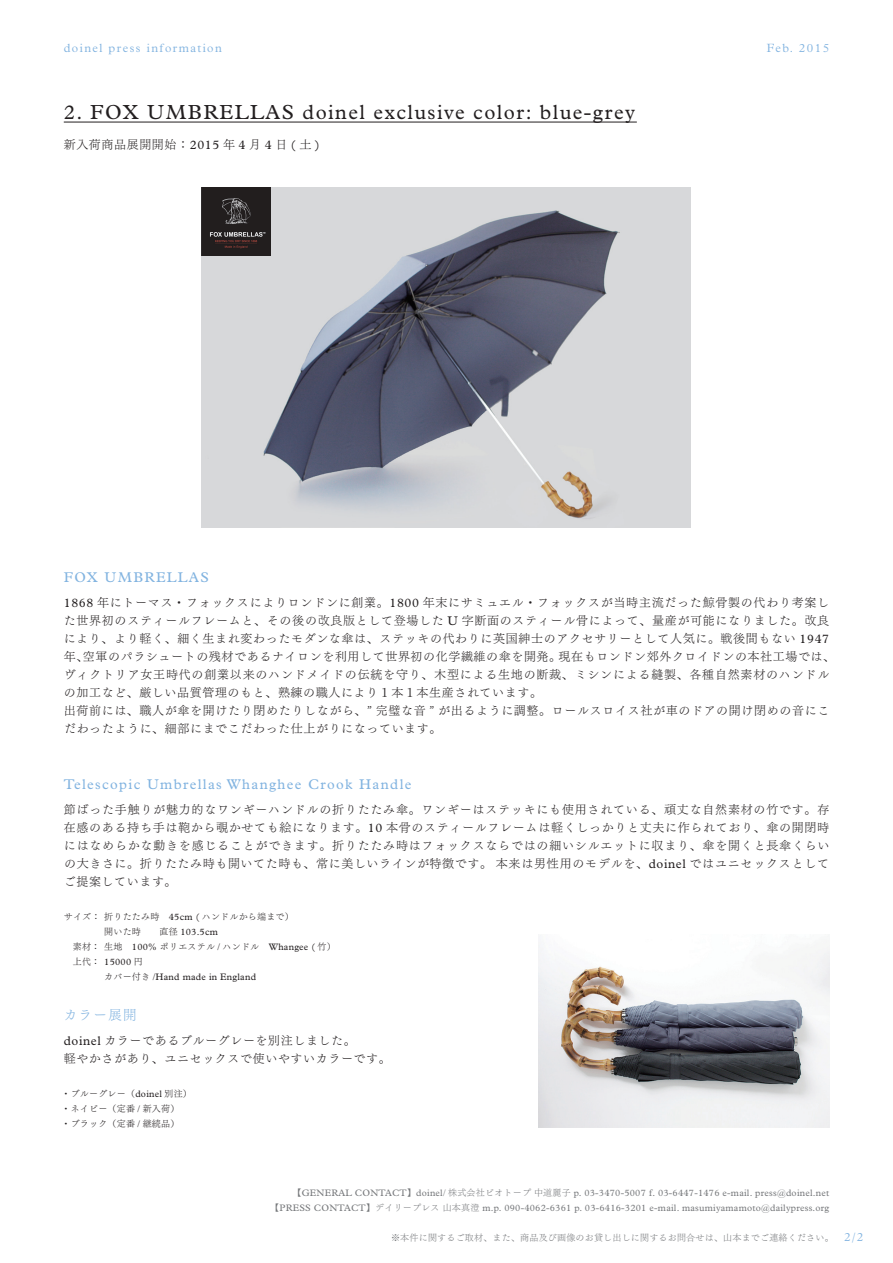
<style>
.page{position:relative;width:893px;height:1263px;background:#fff}
.page>*{position:absolute;margin:0;border:0;box-sizing:border-box;transform-origin:0 0}
.t1{font:20.4px "Plantin Std";letter-spacing:.07em;color:#231f20}
.t2{font:14.1px "Plantin Std";letter-spacing:.095em;color:#81b3e0}
.t3{font:13.5px "Tsuku Min Pr 5 L";letter-spacing:.1em;color:#81b3e0}
.t4{font:12px/18px "Tsuku Min Pr 5 L";letter-spacing:.055em;color:#231f20}
.t5{font:300 12px "Plantin Std";letter-spacing:.12em;color:#81b3e0}
.t6{font:9.45px/15px "Plantin Std";letter-spacing:.025em;color:#76787b;text-align:right}
.t7{font:9.45px/15px "Plantin Std";letter-spacing:.025em;color:#231f20}
.t8{font:9px/15px "Tsuku Min Pr 5 L";letter-spacing:.025em;color:#231f20}
.t9{font:9px "Tsuku Min Pr 5 L";letter-spacing:.025em;color:#76787b}
.s1{font-family:"Plantin Std";font-size:12.6px}
.s2{font-family:"Plantin Std";font-size:9.45px}
.s3{font-family:"Tsuku Min Pr 5 L";font-size:9px}
</style>
<div class="page">
<img style="left:202px;top:187px;width:489px;height:340px">
<hr style="left:64px;top:122px;width:573px;height:1px;background:#231f20">
<img style="left:539px;top:935px;width:290px;height:193px">
<img style="left:202px;top:187px;width:68px;height:69px">
<p class="t5" style="left:64px;top:42px;width:40px">doinel</p>
<p class="t5" style="left:147px;top:42px;width:77px">information</p>
<p class="t5" style="left:109px;top:42px;width:34px">press</p>
<p class="t5" style="left:767px;top:42px;width:28px">Feb.</p>
<p class="t5" style="left:799px;top:42px;width:32px">2015</p>
<h1 class="t1" style="left:64px;top:101px;width:573px">2. FOX UMBRELLAS doinel exclusive color: blue-grey</h1>
<p class="t4" style="left:64px;top:134px;width:258px">新入荷商品展開開始：<span class="s1">2015</span> 年 <span class="s1">4</span> 月 <span class="s1">4</span> 日 <span class="s1">(</span> 土 <span class="s1">(</span></p>
<p class="t2" style="left:64px;top:569px;width:36px">FOX</p>
<p class="t4" style="left:64px;top:592px;width:767px"><span class="s1">1868</span> 年にトーマス・フォックスによりロンドンに創業。<span class="s1">1800</span> 年末にサミュエル・フォックスが当時主流だった鯨骨製の代わり考案し</p>
<p class="t4" style="left:64px;top:610px;width:767px">た世界初のスティールフレームと、その後の改良版として登場した <span class="s1">U</span> 字断面のスティール骨によって、量産が可能になりました。改良</p>
<p class="t4" style="left:64px;top:628px;width:767px">により、より軽く、細く生まれ変わったモダンな傘は、ステッキの代わりに英国紳士のアクセサリーとして人気に。戦後間もない <span class="s1">1947</span></p>
<p class="t4" style="left:559px;top:646px;width:278px">現在もロンドン郊外クロイドンの本社工場では、</p>
<p class="t2" style="left:105px;top:569px;width:106px">UMBRELLAS</p>
<p class="t4" style="left:83px;top:646px;width:480px">空軍のパラシュートの残材であるナイロンを利用して世界初の化学繊維の傘を開発。</p>
<p class="t4" style="left:64px;top:646px;width:767px">年、<br>ヴィクトリア女王時代の創業以来のハンドメイドの伝統を守り、木型による生地の断裁、ミシンによる縫製、各種自然素材のハンドルの加工など、厳しい品質管理のもと、熟練の職人により１本１本生産されています。<br>出荷前には、職人が傘を開けたり閉めたりしながら、” 完璧な音 ” が出るように調整。ロールスロイス社が車のドアの開け閉めの音にこだわったように、細部にまでこだわった仕上がりになっています。</p>
<p class="t2" style="left:64px;top:776px;width:78px">Telescopic</p>
<p class="t4" style="left:64px;top:799px;width:767px;text-align:justify">節ばった手触りが魅力的なワンギーハンドルの折りたたみ傘。ワンギーはステッキにも使用されている、頑丈な自然素材の竹です。存在感のある持ち手は鞄から覗かせても絵になります。<span class="s1">10</span> 本骨のスティールフレームは軽くしっかりと丈夫に作られており、傘の開閉時にはなめらかな動きを感じることができます。折りたたみ時はフォックスならではの細いシルエットに収まり、傘を開くと長傘くらいの大きさに。折りたたみ時も開いてた時も、常に美しいラインが特徴です。本来は男性用のモデルを、<span class="s1">doinel</span> ではユニセックスとしてご提案しています。</p>
<p class="t8" style="left:169px;top:908px;width:126px"><span class="s2">45cm (</span> ハンドルから端まで(</p>
<p class="t2" style="left:147px;top:776px;width:156px">Umbrellas Whanghee</p>
<p class="t2" style="left:308px;top:776px;width:46px">Crook</p>
<p class="t2" style="left:359px;top:776px;width:54px">Handle</p>
<p class="t8" style="left:64px;top:908px;width:97px">サイズ：折りたたみ時</p>
<p class="t8" style="left:104px;top:923px;width:38px">開いた時</p>
<p class="t7" style="left:160px;top:924px;width:60px"><span class="s3">直径</span> 103.5cm</p>
<p class="t7" style="left:269px;top:939px;width:69px">Whangee ( <span class="s3">竹(</span></p>
<p class="t8" style="left:73px;top:938px;width:51px">素材：生地</p>
<p class="t7" style="left:104px;top:954px;width:153px;text-indent:-31px"><span class="s3">上代：</span> 15000 <span class="s3">円<br>カバー付き</span> /Hand made in England</p>
<p class="t3" style="left:64px;top:1002px;width:74px">カラー展開</p>
<p class="t4" style="left:64px;top:1030px;width:328px"><span class="s1">doinel</span> カラーであるブルーグレーを別注しました。<br>軽やかさがあり、ユニセックスで使いやすいカラーです。</p>
<p class="t8" style="left:62px;top:1085px;width:132px">・ブルーグレー（<span class="s2">doinel</span> 別注(・ネイビー（定番 <span class="s2">/</span> 新入荷(<br>・ブラック（定番 <span class="s2">/</span> 継続品(</p>
<p class="t8" style="left:132px;top:938px;width:129px"><span class="s2">100%</span> ポリエステル <span class="s2">/</span> ハンドル</p>
<p class="t6" style="left:270px;top:1185px;width:561px"><span class="s3">【</span>GENERAL CONTACT<span class="s3">】</span>doinel/ <span class="s3">株式会社ビオトープ中道麗子</span> .p 03-3470-5007 .f 03-6447-1476 -e mail. press@doinel.net<span class="s3">【</span>PRESS CONTACT<span class="s3">】デイリープレス山本真澄</span> m .p. 090-4062-6361 .p 03-6416-3201 -e mail. masumiyamamoto@dailypress.org</p>
<p class="t9" style="left:391px;top:1229px;width:444px">※本件に関するご取材、また、商品及び画像のお貸し出しに関するお問合せは、山本までご連絡ください。</p>
<p class="t5" style="left:844px;top:1230px;width:21px">2/2</p>
</div>
